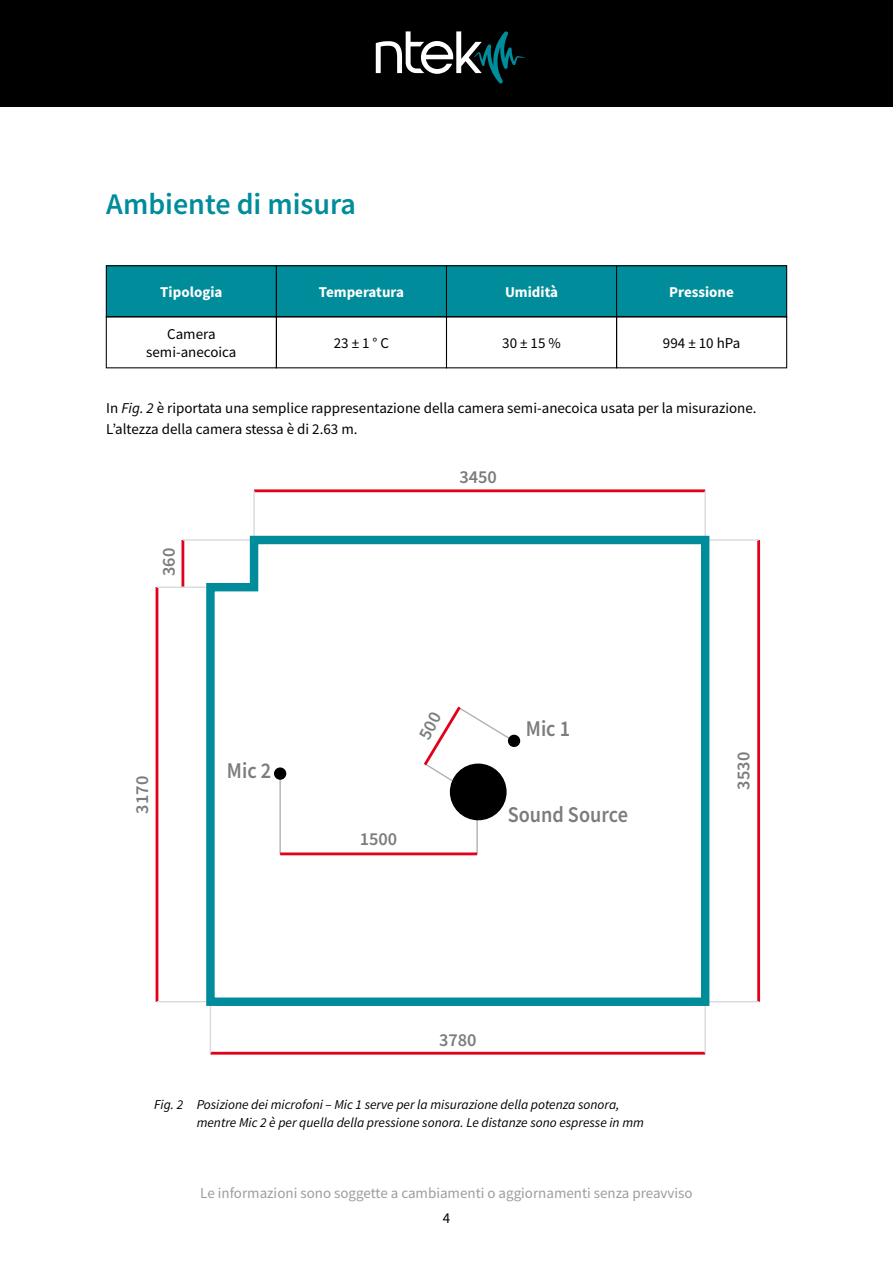
<style>
.page{position:relative;width:893px;height:1263px;background:#fff}
.page>*{position:absolute;margin:0;border:0;box-sizing:border-box;transform-origin:0 0}
.t1{font:600 30px "Source Sans Pro";color:#008c9b}
.t2{font:600 22.5px "Source Sans Pro";color:#7b7c7e;scale:.9 1}
.t3{font:600 18.3px "Source Sans Pro";color:#7b7c7e}
.t4{font:15px/21px "Source Sans Pro";color:#000}
.t5{font:15px "Source Sans Pro";color:#9c9d9f}
.t6{font:700 15px "Source Sans Pro";color:#fff}
.t7{font:italic 13.5px/18px "Source Sans Pro";color:#000}
.s1{font-style:italic}
</style>
<div class="page">
<div style="left:0;top:0;width:893px;height:106px;background:#000"></div>
<svg style="left:376px;top:31px;width:149px;height:52px"></svg>
<hr style="left:254px;top:489px;width:451px;height:3px;background:#e2001a">
<hr style="left:210px;top:1052px;width:495px;height:2px;background:#e2001a">
<hr style="left:757px;top:540px;width:3px;height:462px;background:#e2001a">
<hr style="left:181px;top:540px;width:3px;height:47px;background:#e2001a">
<hr style="left:156px;top:587px;width:2px;height:415px;background:#e2001a">
<hr style="left:183px;top:539px;width:576px;height:2px;background:#d9dadb">
<hr style="left:157px;top:1001px;width:602px;height:1px;background:#d9dadb">
<hr style="left:157px;top:586px;width:97px;height:2px;background:#d9dadb">
<hr style="left:253px;top:491px;width:2px;height:49px;background:#d9dadb">
<hr style="left:704px;top:491px;width:2px;height:49px;background:#d9dadb">
<hr style="left:210px;top:1002px;width:1px;height:51px;background:#d9dadb">
<hr style="left:704px;top:1002px;width:2px;height:51px;background:#d9dadb">
<svg style="left:202px;top:531px;width:512px;height:479px"></svg>
<div style="left:275px;top:768px;width:11px;height:11px;background:#000;border-radius:50%"></div>
<div style="left:274px;top:767px;width:12px;height:13px;border:1px solid #000;border-radius:50%"></div>
<div style="left:509px;top:735px;width:10px;height:11px;background:#000;border-radius:50%"></div>
<div style="left:508px;top:735px;width:12px;height:12px;border:1px solid #000;border-radius:50%"></div>
<div style="left:451px;top:764px;width:55px;height:56px;background:#000;border-radius:50%"></div>
<div style="left:450px;top:763px;width:57px;height:57px;border:1px solid #000;border-radius:50%"></div>
<div style="left:106px;top:266px;width:170px;height:51px;background:#008c9b"></div>
<div style="left:106px;top:265px;width:171px;height:52px;border:1px solid #000"></div>
<div style="left:276px;top:266px;width:170px;height:51px;background:#008c9b"></div>
<div style="left:276px;top:265px;width:171px;height:52px;border:1px solid #000"></div>
<div style="left:446px;top:266px;width:171px;height:51px;background:#008c9b"></div>
<div style="left:446px;top:265px;width:171px;height:52px;border:1px solid #000"></div>
<div style="left:617px;top:266px;width:170px;height:51px;background:#008c9b"></div>
<div style="left:616px;top:265px;width:171px;height:52px;border:1px solid #000"></div>
<div style="left:106px;top:316px;width:171px;height:52px;border:1px solid #000"></div>
<div style="left:276px;top:316px;width:171px;height:52px;border:1px solid #000"></div>
<div style="left:446px;top:316px;width:171px;height:52px;border:1px solid #000"></div>
<div style="left:616px;top:316px;width:171px;height:52px;border:1px solid #000"></div>
<svg style="left:419px;top:703px;width:93px;height:82px"></svg>
<h1 class="t1" style="left:106px;top:193px;width:251px">Ambiente di misura</h1>
<p class="t6" style="left:160px;top:283px;width:64px">Tipologia</p>
<p class="t6" style="left:319px;top:283px;width:87px">Temperatura</p>
<p class="t6" style="left:505px;top:283px;width:55px">Umidità</p>
<p class="t6" style="left:669px;top:283px;width:66px">Pressione</p>
<p class="t4" style="left:146px;top:326px;width:92px;line-height:18px;text-align:center">Camera semi-anecoica</p>
<p class="t4" style="left:334px;top:333px;width:57px">23 ± 1 ° C</p>
<p class="t4" style="left:502px;top:333px;width:60px">30 ± 15 %</p>
<p class="t4" style="left:663px;top:333px;width:79px">994 ± 10 hPa</p>
<p class="t4" style="left:106px;top:398px;width:652px">In <span class="s1">Fig. 2</span> è riportata una semplice rappresentazione della camera semi-anecoica usata per la misurazione.<br>L’altezza della camera stessa è di 2.63 m.</p>
<p class="t3" style="left:158px;top:576px;width:30px;rotate:-90deg">360</p>
<p class="t3" style="left:131px;top:814px;width:39px;rotate:-90deg">3170</p>
<h2 class="t2" style="left:227px;top:757px;width:51px">Mic 2</h2>
<p class="t3" style="left:459px;top:466px;width:39px">3450</p>
<p class="t3" style="left:360px;top:828px;width:39px">1500</p>
<h2 class="t2" style="left:526px;top:715px;width:51px">Mic 1</h2>
<h2 class="t2" style="left:508px;top:801px;width:135px">Sound Source</h2>
<p class="t3" style="left:733px;top:790px;width:39px;rotate:-90deg">3530</p>
<p class="t3" style="left:439px;top:1029px;width:39px">3780</p>
<p class="t7" style="left:197px;top:1096px;width:449px;text-indent:-43px">Fig. 2 Posizione dei microfoni – Mic 1 serve per la misurazione della potenza sonora, mentre Mic 2 è per quella della pressione sonora. Le distanze sono espresse in mm</p>
<p class="t5" style="left:200px;top:1186px;width:494px">Le informazioni sono soggette a cambiamenti o aggiornamenti senza preavviso</p>
<p class="t4" style="left:443px;top:1208px;width:9px">4</p>
</div>
